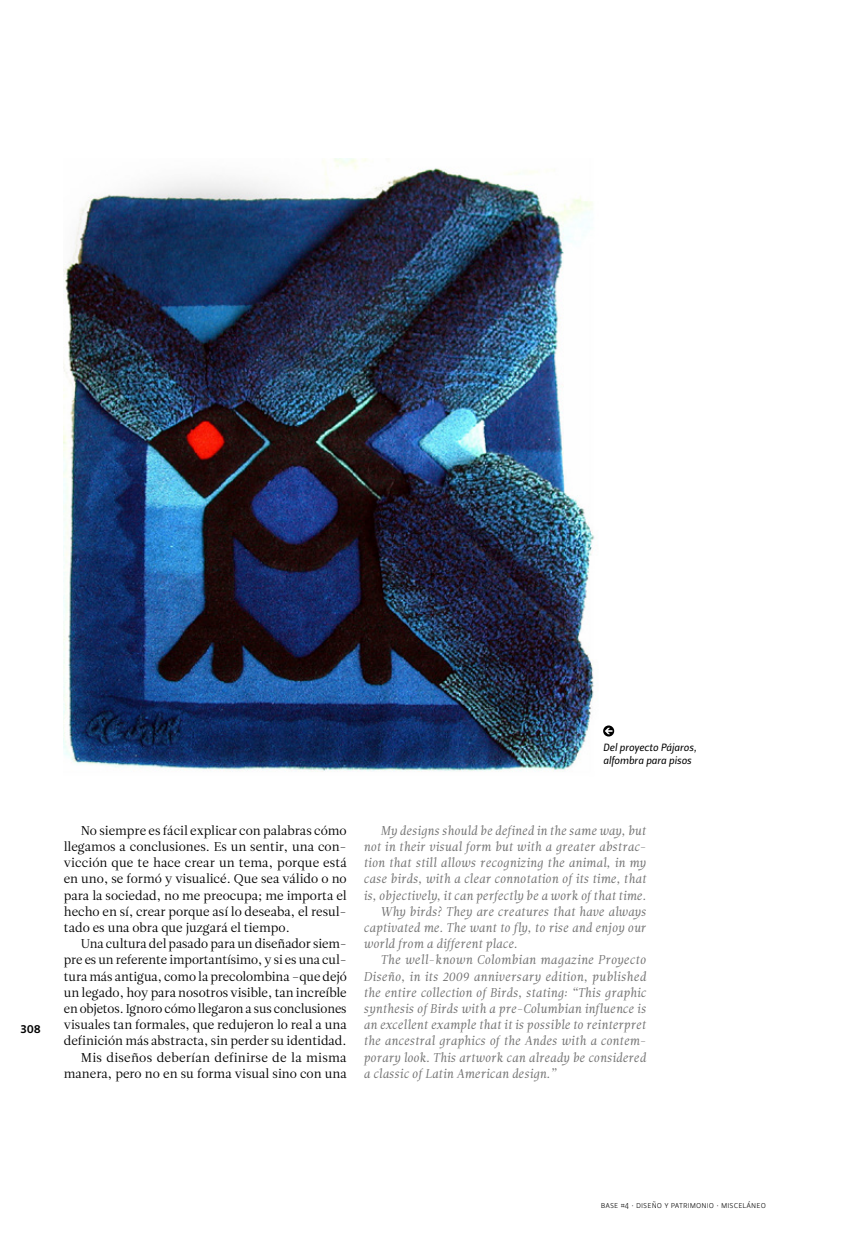
<style>
.page{position:relative;width:851px;height:1246px;background:#fff}
.page>*{position:absolute;margin:0;border:0;box-sizing:border-box;transform-origin:0 0}
.t1{font:12.75px "Leitura Italic 1";color:#6e6e6e}
.t2{font:12.75px/16.2px "Leitura Roman 1";color:#000;text-align:justify}
.t3{font:12px "Leitura Sans Grot 3";color:#000}
.t4{font:10.5px/12.6px "Leitura Sans Italic 2";letter-spacing:.02em;color:#000}
.t5{font:9px "Leitura Sans Grot 1";letter-spacing:.01em;color:#000}
</style>
<div class="page">
<img style="left:64px;top:158px;width:531px;height:614px">
<svg style="left:603px;top:725px;width:11px;height:11px"></svg>
<p class="t3" style="left:20px;top:1022px;width:22px">308</p>
<p class="t4" style="left:603px;top:741px;width:95px">Del proyecto Pájaros, alfombra para pisos</p>
<p class="t2" style="left:64px;top:822px;width:284px;text-indent:17px">No siempre es fácil explicar con palabras cómo llegamos a conclusiones. Es un sentir, una con&shy;vicción que te hace crear un tema, porque está en uno, se formó y visualicé. Que sea válido o no para la sociedad, no me preocupa; me importa el hecho en sí, crear porque así lo deseaba, el resul&shy;tado es una obra que juzgará el tiempo.</p>
<p class="t2" style="left:64px;top:936px;width:284px;text-align:right">Una cultura del pasado para un diseñador siem&shy;pre es un referente importantísimo, y si es una cul&shy;tura más antigua, como la precolombina –que dejó un legado, hoy para nosotros visible, tan increíble en objetos. Ignoro cómo llegaron a sus conclusiones visuales tan formales, que redujeron lo real a una definición más abstracta, sin perder su identidad.<br>Mis diseños deberían definirse de la misma manera, pero no en su forma visual sino con una</p>
<p class="t1" style="left:380px;top:823px;width:267px">My designs should be defined in the same way, but</p>
<p class="t1" style="left:363px;top:839px;width:284px">not in their visual form but with a greater abstrac-</p>
<p class="t1" style="left:363px;top:855px;width:284px">tion that still allows recognizing the animal, in my</p>
<p class="t1" style="left:363px;top:871px;width:284px">case birds, with a clear connotation of its time, that</p>
<p class="t1" style="left:363px;top:888px;width:284px">is, objectively, it can perfectly be a work of that time.</p>
<p class="t1" style="left:380px;top:904px;width:267px">Why birds? They are creatures that have always</p>
<p class="t1" style="left:363px;top:920px;width:284px">captivated me. The want to fly, to rise and enjoy our</p>
<p class="t1" style="left:363px;top:936px;width:155px">world from a different place.</p>
<p class="t1" style="left:380px;top:952px;width:267px">The well-known Colombian magazine Proyecto</p>
<p class="t1" style="left:363px;top:969px;width:284px">Diseño, in its 2009 anniversary edition, published</p>
<p class="t1" style="left:363px;top:985px;width:284px">the entire collection of Birds, stating: “This graphic</p>
<p class="t1" style="left:363px;top:1001px;width:284px">synthesis of Birds with a pre-Columbian influence is</p>
<p class="t1" style="left:363px;top:1017px;width:284px">an excellent example that it is possible to reinterpret</p>
<p class="t1" style="left:363px;top:1033px;width:284px">the ancestral graphics of the Andes with a contem-</p>
<p class="t1" style="left:363px;top:1050px;width:284px">porary look. This artwork can already be considered</p>
<p class="t1" style="left:363px;top:1066px;width:195px">a classic of Latin American design.”</p>
<p class="t5" style="left:600px;top:1200px;width:167px">base #4 · diseño y patrimonio · misceláneo</p>
</div>
